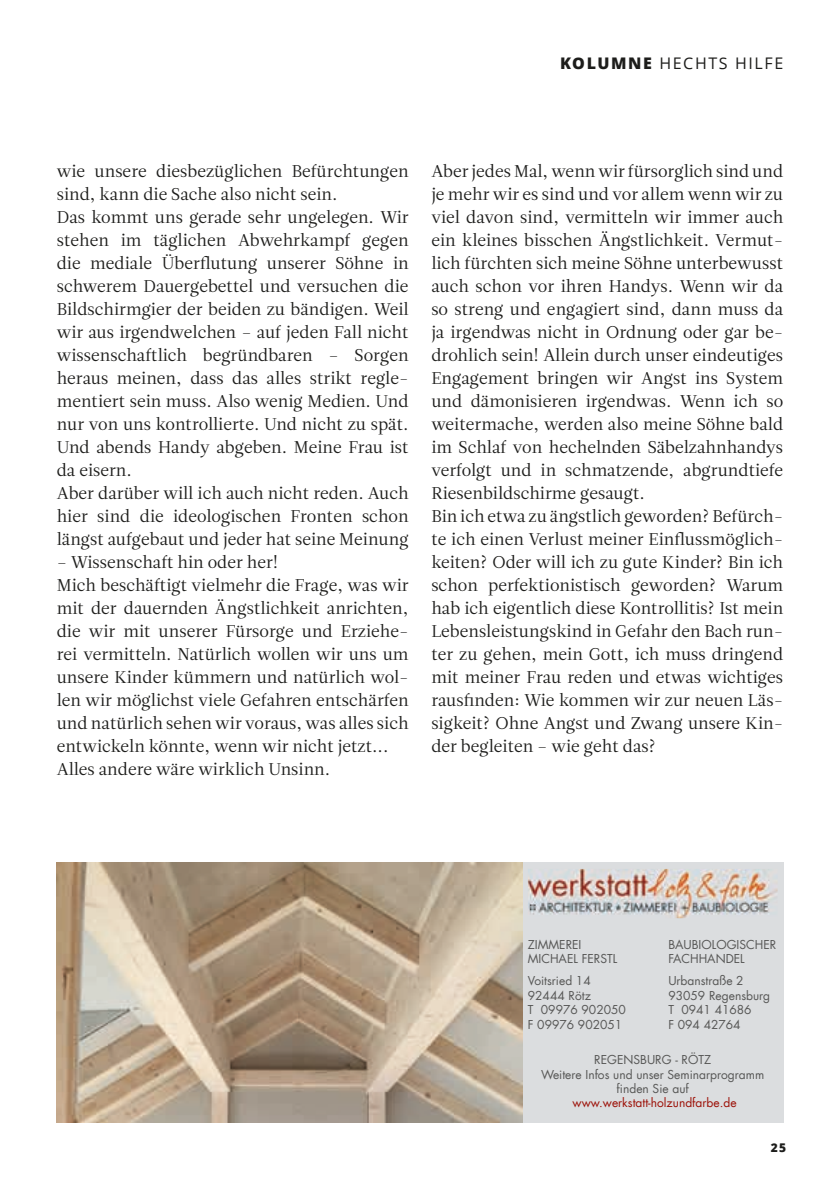
<style>
.page{position:relative;width:840px;height:1191px;background:#fff}
.page>*{position:absolute;margin:0;border:0;box-sizing:border-box;transform-origin:0 0}
.t1{font:17px/23px "Leitura Roman 1";color:#1d1d1b}
.t2{font:16px "Open Sans";letter-spacing:.1em;color:#1d1d1b}
.t3{font:12px/14.4px "Futura LT";color:#575756}
.t4{font:12px "Futura LT";color:#9c1007}
.t5{font:800 12px "Open Sans";color:#1d1d1b}
.s1{font-weight:800}
</style>
<div class="page">
<div style="left:522px;top:862px;width:260px;height:261px;background:#dbdddf"></div>
<img style="left:57px;top:862px;width:465px;height:261px">
<img style="left:527px;top:869px;width:250px;height:49px">
<p class="t2" style="left:559px;top:52px;width:224px"><span class="s1">KOLUMNE</span> HECHTS HILFE</p>
<p class="t1" style="left:57px;top:159px;width:353px">wie unsere diesbezüglichen Befürchtungen sind, kann die Sache also nicht sein.<br>Das kommt uns gerade sehr ungelegen. Wir stehen im täglichen Abwehrkampf gegen die mediale Überflutung unserer Söhne in schwerem Dauergebettel und versuchen die Bildschirmgier der beiden zu bändigen. Weil wir aus irgendwelchen – auf jeden Fall nicht wissenschaftlich begründbaren – Sorgen heraus meinen, dass das alles strikt regle&shy;mentiert sein muss. Also wenig Medien. Und nur von uns kontrollierte. Und nicht zu spät.<br>Und abends Handy abgeben. Meine Frau ist da eisern.<br>Aber darüber will ich auch nicht reden. Auch hier sind die ideologischen Fronten schon längst aufgebaut und jeder hat seine Meinung</p>
<p class="t1" style="left:57px;top:550px;width:353px">– Wissenschaft hin oder her!<br>Mich beschäftigt vielmehr die Frage, was wir mit der dauernden Ängstlichkeit anrichten, die wir mit unserer Fürsorge und Erziehe&shy;rei vermitteln. Natürlich wollen wir uns um unsere Kinder kümmern und natürlich wol&shy;len wir möglichst viele Gefahren entschärfen und natürlich sehen wir voraus, was alles sich entwickeln könnte, wenn wir nicht jetzt...<br>Alles andere wäre wirklich Unsinn.</p>
<p class="t1" style="left:431px;top:159px;width:353px">Aber jedes Mal, wenn wir fürsorglich sind und je mehr wir es sind und vor allem wenn wir zu viel davon sind, vermitteln wir immer auch ein kleines bisschen Ängstlichkeit. Vermut&shy;lich fürchten sich meine Söhne unterbewusst auch schon vor ihren Handys. Wenn wir da so streng und engagiert sind, dann muss da ja irgendwas nicht in Ordnung oder gar be&shy;drohlich sein! Allein durch unser eindeutiges Engagement bringen wir Angst ins System und dämonisieren irgendwas. Wenn ich so weitermache, werden also meine Söhne bald im Schlaf von hechelnden Säbelzahnhandys verfolgt und in schmatzende, abgrundtiefe Riesenbildschirme gesaugt.<br>Bin ich etwa zu ängstlich geworden? Befürch&shy;te ich einen Verlust meiner Einflussmöglich&shy;keiten? Oder will ich zu gute Kinder? Bin ich schon perfektionistisch geworden? Warum hab ich eigentlich diese Kontrollitis? Ist mein Lebensleistungskind in Gefahr den Bach run&shy;ter zu gehen, mein Gott, ich muss dringend mit meiner Frau reden und etwas wichtiges rausfinden: Wie kommen wir zur neuen Läs&shy;sigkeit? Ohne Angst und Zwang unsere Kin&shy;der begleiten – wie geht das?</p>
<p class="t3" style="left:527px;top:937px;width:91px">ZIMMEREI<br>MICHAEL FERSTL</p>
<p class="t3" style="left:527px;top:974px;width:100px">Voitsried 14<br>92444 Rötz<br>T 09976 902050<br>F 09976 902051</p>
<p class="t3" style="left:668px;top:937px;width:109px">BAUBIOLOGISCHER<br>FACHHANDEL</p>
<p class="t3" style="left:668px;top:974px;width:103px">Urbanstraße 2<br>93059 Regensburg<br>T 0941 41686<br>F 094 42764</p>
<p class="t3" style="left:541px;top:1052px;width:224px;text-align:center">REGENSBURG - RÖTZ<br>Weitere Infos und unser Seminarprogramm finden Sie auf</p>
<p class="t4" style="left:572px;top:1095px;width:165px">www.werkstatt-holzundfarbe.de</p>
<p class="t5" style="left:770px;top:1138px;width:17px">25</p>
</div>
